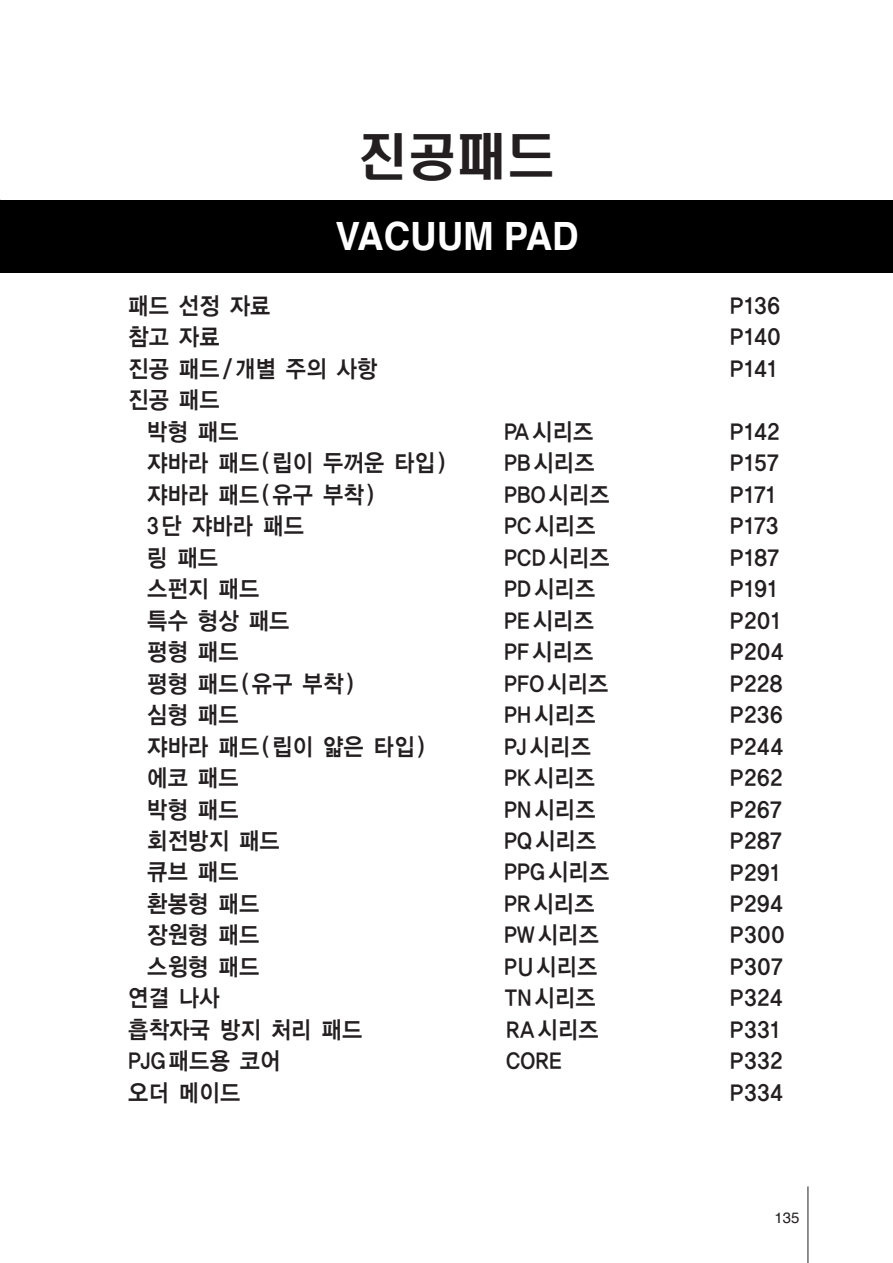
<style>
.page{position:relative;width:893px;height:1263px;background:#fff}
.page>*{position:absolute;margin:0;border:0;box-sizing:border-box;transform-origin:0 0}
.t1{font:500 49.5px "HY Head Line";color:#231f20}
.t2{font:700 39px "Helvetica";color:#fff;scale:.94 1}
.t3{font:24px "YDIYGO140 KS Cpc EUC H";letter-spacing:-.05em;color:#231f20;scale:.9 1}
.t4{font:24px/31.5px "YDIYGO140 KS Cpc EUC H";letter-spacing:-.02em;color:#231f20;scale:.95 1}
.t5{font:24px/31.5px "YDIYGO140 KS Cpc EUC H";letter-spacing:-.05em;color:#231f20;text-align:justify;scale:.95 1}
.t6{font:15px "Helvetica";color:#231f20}
</style>
<div class="page">
<hr style="left:808px;top:1186px;width:1px;height:77px;background:#231f20">
<div style="left:0;top:200px;width:893px;height:73px;background:#000"></div>
<p class="t1" style="left:358px;top:132px;width:199px">진공패드</p>
<p class="t2" style="left:336px;top:205px;width:260px">VACUUM PAD</p>
<p class="t3" style="left:128px;top:293px;width:161px">패드 선정 자료</p>
<p class="t3" style="left:128px;top:325px;width:105px">참고 자료</p>
<p class="t3" style="left:128px;top:356px;width:280px">진공 패드/개별 주의 사항</p>
<p class="t3" style="left:128px;top:388px;width:105px">진공 패드</p>
<p class="t3" style="left:147px;top:419px;width:105px">박형 패드</p>
<p class="t3" style="left:504px;top:419px;width:102px">PA시리즈</p>
<p class="t3" style="left:147px;top:451px;width:334px">쟈바라 패드(립이 두꺼운 타입)</p>
<p class="t3" style="left:504px;top:451px;width:104px">PB시리즈</p>
<p class="t3" style="left:147px;top:482px;width:255px">쟈바라 패드(유구 부착)</p>
<p class="t3" style="left:504px;top:482px;width:120px">PBO시리즈</p>
<p class="t3" style="left:147px;top:514px;width:177px">3단 쟈바라 패드</p>
<p class="t3" style="left:504px;top:514px;width:105px">PC시리즈</p>
<p class="t3" style="left:147px;top:545px;width:82px">링 패드</p>
<p class="t3" style="left:504px;top:545px;width:120px">PCD시리즈</p>
<p class="t3" style="left:147px;top:577px;width:128px">스펀지 패드</p>
<p class="t3" style="left:504px;top:577px;width:104px">PD시리즈</p>
<p class="t3" style="left:147px;top:608px;width:161px">특수 형상 패드</p>
<p class="t3" style="left:504px;top:608px;width:103px">PE시리즈</p>
<p class="t3" style="left:147px;top:640px;width:105px">평형 패드</p>
<p class="t3" style="left:504px;top:640px;width:102px">PF시리즈</p>
<p class="t3" style="left:147px;top:671px;width:232px">평형 패드(유구 부착)</p>
<p class="t3" style="left:504px;top:671px;width:119px">PFO시리즈</p>
<p class="t3" style="left:147px;top:703px;width:105px">심형 패드</p>
<p class="t3" style="left:504px;top:703px;width:104px">PH시리즈</p>
<p class="t3" style="left:147px;top:734px;width:311px">쟈바라 패드(립이 얇은 타입)</p>
<p class="t3" style="left:504px;top:734px;width:99px">PJ시리즈</p>
<p class="t3" style="left:147px;top:766px;width:105px">에코 패드</p>
<p class="t3" style="left:504px;top:766px;width:104px">PK시리즈</p>
<p class="t3" style="left:147px;top:797px;width:105px">박형 패드</p>
<p class="t3" style="left:504px;top:797px;width:105px">PN시리즈</p>
<p class="t3" style="left:147px;top:829px;width:150px">회전방지 패드</p>
<p class="t3" style="left:504px;top:829px;width:105px">PQ시리즈</p>
<p class="t3" style="left:147px;top:860px;width:105px">큐브 패드</p>
<p class="t3" style="left:504px;top:860px;width:120px">PPG시리즈</p>
<p class="t3" style="left:147px;top:892px;width:128px">환봉형 패드</p>
<p class="t3" style="left:504px;top:892px;width:103px">PR시리즈</p>
<p class="t3" style="left:147px;top:923px;width:128px">장원형 패드</p>
<p class="t3" style="left:504px;top:923px;width:108px">PW시리즈</p>
<p class="t3" style="left:147px;top:955px;width:128px">스윙형 패드</p>
<p class="t3" style="left:504px;top:955px;width:107px">PＵ시리즈</p>
<p class="t3" style="left:128px;top:986px;width:105px">연결 나사</p>
<p class="t3" style="left:504px;top:986px;width:104px">TN시리즈</p>
<p class="t3" style="left:128px;top:1018px;width:263px">흡착자국 방지 처리 패드</p>
<p class="t3" style="left:506px;top:1018px;width:106px">RA시리즈</p>
<p class="t3" style="left:128px;top:1049px;width:172px">PJG패드용 코어</p>
<p class="t3" style="left:505px;top:1049px;width:65px">CORE</p>
<p class="t3" style="left:128px;top:1081px;width:128px">오더 메이드</p>
<p class="t5" style="left:729px;top:291px;width:57px">P136<br>P140<br>P141</p>
<p class="t4" style="left:729px;top:417px;width:61px">P142<br>P157<br>P171<br>P173<br>P187<br>P191<br>P201<br>P204<br>P228<br>P236<br>P244<br>P262<br>P267<br>P287<br>P291<br>P294<br>P300<br>P307<br>P324<br>P331<br>P332<br>P334</p>
<p class="t6" style="left:775px;top:1206px;width:27px">135</p>
</div>
